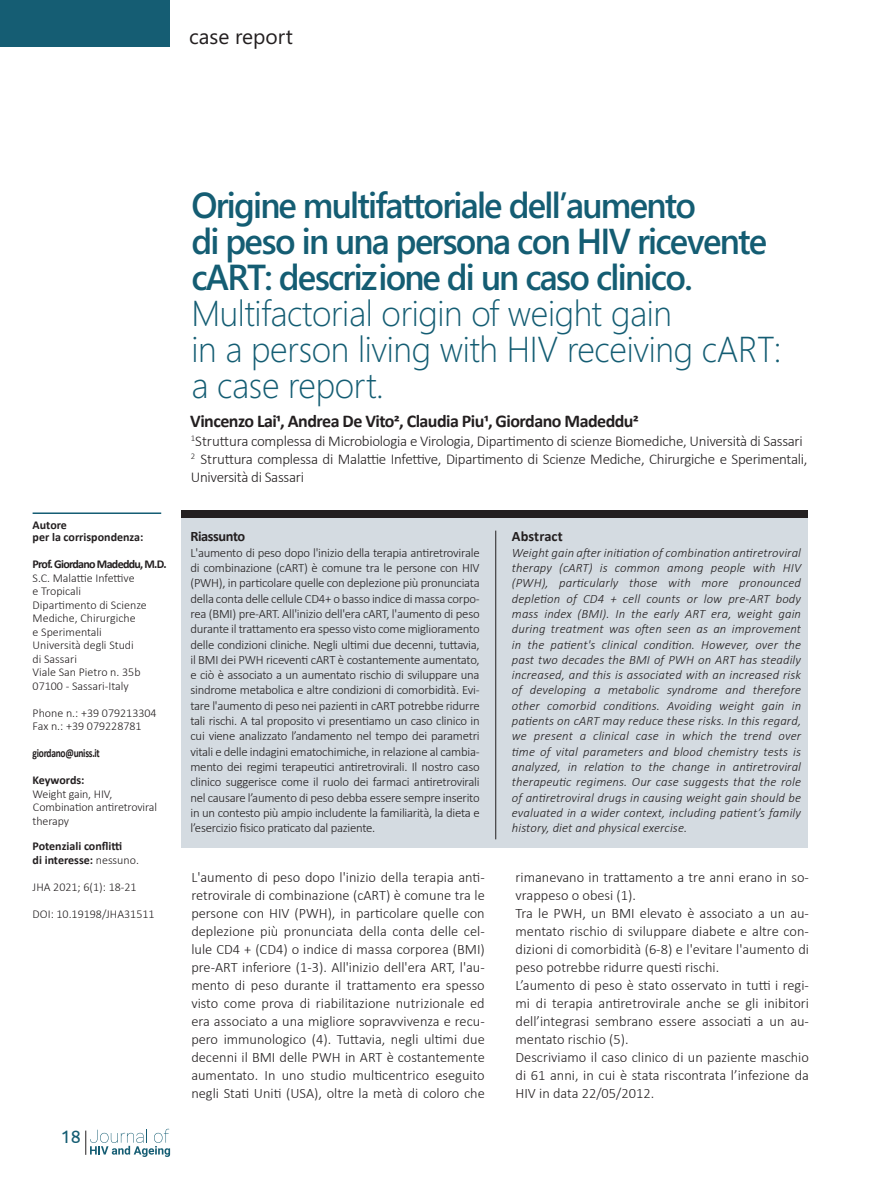
<style>
.page{position:relative;width:893px;height:1191px;background:#fff}
.page>*{position:absolute;margin:0;border:0;box-sizing:border-box;transform-origin:0 0}
.t1{font:600 36px/36px "Segoe WP";letter-spacing:-.05em;color:#145d73;scale:.96 1}
.t2{font:300 36px/36px "Segoe WP";letter-spacing:-.01em;color:#145d73;scale:.96 1}
.t3{font:21px "Segoe WP";color:#231f20}
.t4{font:700 18px "Calibri";letter-spacing:-.03em;color:#231f20}
.t5{font:18px "Ubuntu";color:#155d73}
.t6{font:300 15px/18px "Calibri";letter-spacing:-.02em;color:#231f20}
.t7{font:300 14.4px/18px "Calibri";color:#231f20;text-align:justify}
.t8{font:700 14.4px "Calibri";letter-spacing:-.03em;color:#231f20}
.t9{font:700 14.4px "Calibri";letter-spacing:.01em;color:#231f20}
.t10{font:300 12.75px/15.3px "Calibri";letter-spacing:-.02em;color:#231f20;text-align:justify}
.t11{font:italic 300 12.75px/15.3px "Calibri";letter-spacing:.01em;color:#231f20;text-align:justify}
.t12{font:300 12px/13.5px "Calibri";color:#231f20}
.t13{font:700 12px/12px "Calibri";letter-spacing:-.01em;color:#231f20}
.t14{font:700 12px "Calibri";letter-spacing:-.06em;color:#231f20}
.t15{font:700 12px "Calibri";letter-spacing:-.03em;color:#231f20;scale:.79 1}
.s1{font-weight:300}
</style>
<div class="page">
<div style="left:0;top:0;width:170px;height:47px;background:#155d73"></div>
<svg style="left:85px;top:1128px;width:85px;height:29px"></svg>
<hr style="left:33px;top:512px;width:128px;height:2px;background:#155d73">
<div style="left:181px;top:511px;width:627px;height:336px;background:#d4dbe1"></div>
<hr style="left:495px;top:530px;width:1px;height:309px;background:#231f20">
<div style="left:181px;top:510px;width:627px;height:8px;background:#231f20"></div>
<h2 class="t3" style="left:189px;top:22px;width:105px">case report</h2>
<p class="t13" style="left:33px;top:519px;width:112px">Autore<br>per la corrispondenza:</p>
<p class="t14" style="left:33px;top:556px;width:135px">Prof. Giordano Madeddu, M.D.</p>
<p class="t12" style="left:33px;top:570px;width:116px">S.C. Malattie Infettive<br>e Tropicali<br>Dipartimento di Scienze<br>Mediche, Chirurgiche<br>e Sperimentali<br>Università degli Studi<br>di Sassari<br>Viale San Pietro n. 35b<br>07100 - Sassari-Italy</p>
<p class="t12" style="left:33px;top:705px;width:126px">Phone n.: +39 079213304<br>Fax n.: +39 079228781</p>
<p class="t15" style="left:33px;top:745px;width:87px">giordano@uniss.it</p>
<p class="t13" style="left:33px;top:774px;width:53px">Keywords:</p>
<p class="t12" style="left:33px;top:786px;width:126px">Weight gain, HIV,<br>Combination antiretroviral therapy</p>
<p class="t13" style="left:33px;top:839px;width:108px;line-height:13.5px">Potenziali conflitti<br>di interesse: <span class="s1">nessuno.</span></p>
<p class="t12" style="left:33px;top:879px;width:106px">JHA 2021; 6(1): 18-21</p>
<p class="t12" style="left:33px;top:906px;width:123px">DOI: 10.19198/JHA31511</p>
<p class="t5" style="left:61px;top:1125px;width:22px">18</p>
<h1 class="t1" style="left:191px;top:185px;width:601px">Origine multifattoriale dell’aumento<br>di peso in una persona con HIV ricevente cART: descrizione di un caso clinico.</h1>
<h1 class="t2" style="left:191px;top:293px;width:616px">Multifactorial origin of weight gain<br>in a person living with HIV receiving cART: a case report.</h1>
<p class="t4" style="left:190px;top:409px;width:450px">Vincenzo Lai1, Andrea De Vito2, Claudia Piu1, Giordano Madeddu2</p>
<p class="t6" style="left:191px;top:431px;width:618px"><sup>1</sup>Struttura complessa di Microbiologia e Virologia, Dipartimento di scienze Biomediche, Università di Sassari<br><sup>2</sup> Struttura complessa di Malattie Infettive, Dipartimento di Scienze Mediche, Chirurgiche e Sperimentali,<br>Università di Sassari</p>
<p class="t8" style="left:190px;top:527px;width:56px">Riassunto</p>
<p class="t10" style="left:190px;top:544px;width:291px">L'aumento di peso dopo l'inizio della terapia antiretrovirale di combinazione (cART) è comune tra le persone con HIV (PWH), in particolare quelle con deplezione più pronunciata della conta delle cellule CD4+ o basso indice di massa corpo&shy;rea (BMI) pre-ART. All'inizio dell'era cART, l'aumento di peso durante il trattamento era spesso visto come miglioramento delle condizioni cliniche. Negli ultimi due decenni, tuttavia, il BMI dei PWH riceventi cART è costantemente aumentato, e ciò è associato a un aumentato rischio di sviluppare una sindrome metabolica e altre condizioni di comorbidità. Evi&shy;tare l'aumento di peso nei pazienti in cART potrebbe ridurre tali rischi. A tal proposito vi presentiamo un caso clinico in cui viene analizzato l’andamento nel tempo dei parametri vitali e delle indagini ematochimiche, in relazione al cambia&shy;mento dei regimi terapeutici antiretrovirali. Il nostro caso clinico suggerisce come il ruolo dei farmaci antiretrovirali nel causare l’aumento di peso debba essere sempre inserito in un contesto più ampio includente la familiarità, la dieta e l’esercizio fisico praticato dal paziente.</p>
<p class="t9" style="left:512px;top:527px;width:52px">Abstract</p>
<p class="t11" style="left:512px;top:545px;width:291px">Weight gain after initiation of combination antiretroviral therapy (cART) is common among people with HIV (PWH), particularly those with more pronounced depletion of CD4 + cell counts or low pre-ART body mass index (BMI). In the early ART era, weight gain during treatment was often seen as an improvement in the patient's clinical condition. However, over the past two decades the BMI of PWH on ART has steadily increased, and this is associated with an increased risk of developing a metabolic syndrome and therefore other comorbid conditions. Avoiding weight gain in patients on cART may reduce these risks. In this regard, we present a clinical case in which the trend over time of vital parameters and blood chemistry tests is analyzed, in relation to the change in antiretroviral therapeutic regimens. Our case suggests that the role of antiretroviral drugs in causing weight gain should be evaluated in a wider context, including patient’s family history, diet and physical exercise.</p>
<p class="t7" style="left:191px;top:868px;width:295px">L'aumento di peso dopo l'inizio della terapia anti&shy;retrovirale di combinazione (cART) è comune tra le persone con HIV (PWH), in particolare quelle con deplezione più pronunciata della conta delle cel&shy;lule CD4 + (CD4) o indice di massa corporea (BMI) pre-ART inferiore (1-3). All'inizio dell'era ART, l'au&shy;mento di peso durante il trattamento era spesso visto come prova di riabilitazione nutrizionale ed era associato a una migliore sopravvivenza e recu&shy;pero immunologico (4). Tuttavia, negli ultimi due decenni il BMI delle PWH in ART è costantemente aumentato. In uno studio multicentrico eseguito negli Stati Uniti (USA), oltre la metà di coloro che</p>
<p class="t7" style="left:516px;top:868px;width:295px;text-align:left">rimanevano in trattamento a tre anni erano in so&shy;vrappeso o obesi (1).<br>Tra le PWH, un BMI elevato è associato a un au&shy;mentato rischio di sviluppare diabete e altre con&shy;dizioni di comorbidità (6-8) e l'evitare l'aumento di peso potrebbe ridurre questi rischi.<br>L’aumento di peso è stato osservato in tutti i regi&shy;mi di terapia antiretrovirale anche se gli inibitori dell’integrasi sembrano essere associati a un au&shy;mentato rischio (5).<br>Descriviamo il caso clinico di un paziente maschio di 61 anni, in cui è stata riscontrata l’infezione da HIV in data 22/05/2012.</p>
</div>
